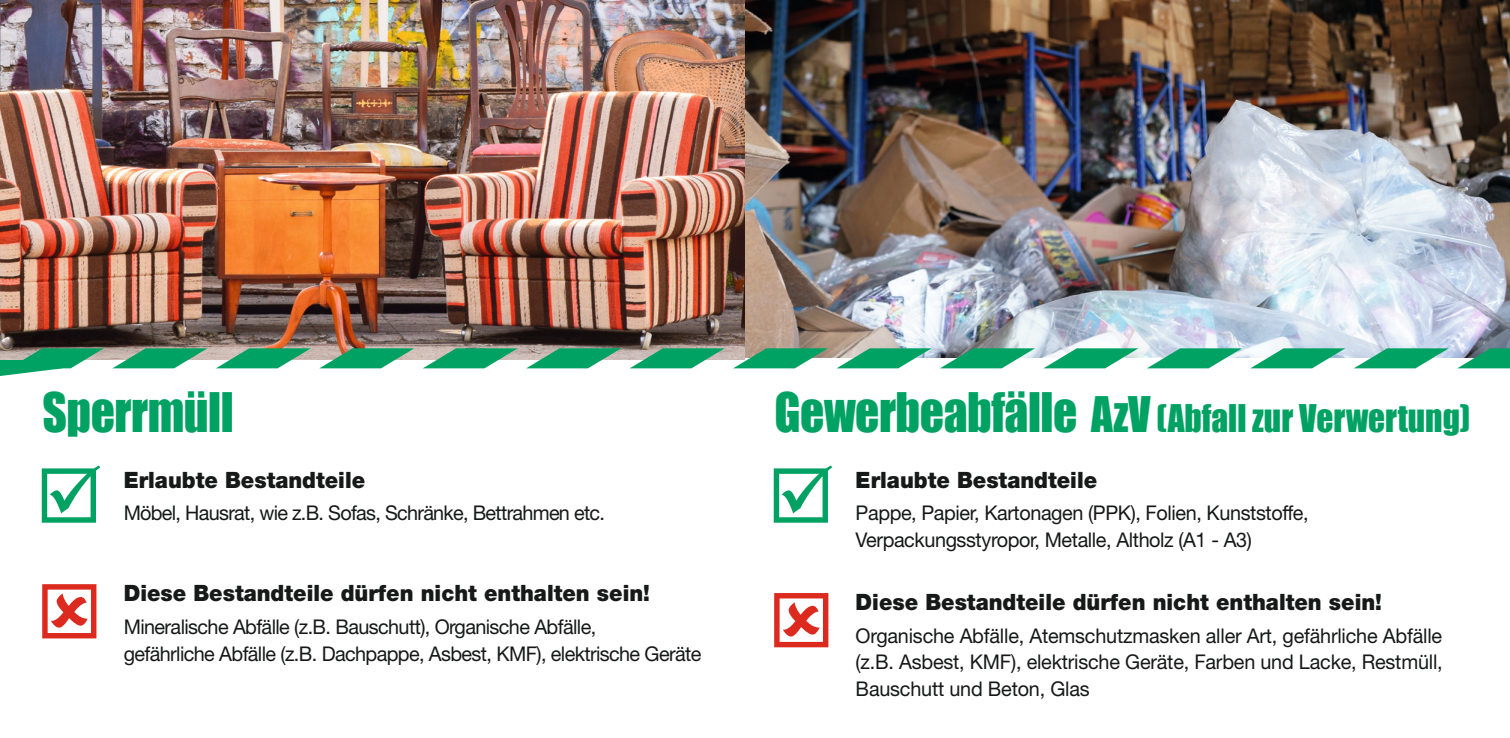
<style>
.page{position:relative;width:1510px;height:738px;background:#fff}
.page>*{position:absolute;margin:0;border:0;box-sizing:border-box;transform-origin:0 0}
.t1{font:50px "Impact";letter-spacing:-.01em;color:#00a263;scale:.95 1}
.t2{font:35px "Impact";color:#00a263;scale:.95 1}
.t3{font:900 22.5px "Helvetica Neue LT Std";color:#171818;scale:.95 1}
.t4{font:20.25px/26.8px "Helvetica Neue LT Std";letter-spacing:-.03em;color:#171818}
.s1{color:#00a263}
.s2{font-size:50px}
.s3{font-size:45px}
</style>
<div class="page">
<img style="left:744px;top:0;width:765px;height:248px">
<img style="left:0;top:0;width:744px;height:248px">
<img style="left:0;top:248px;width:1509px;height:128px">
<h1 class="t1" style="left:43px;top:373px;width:203px">Sperrmüll</h1>
<p class="t3" style="left:124px;top:466px;width:256px">Erlaubte Bestandteile</p>
<p class="t4" style="left:35px;top:499px;width:571px"><span class="s1">☑</span> Möbel, Hausrat, wie z.B. Sofas, Schränke, Bettrahmen etc.</p>
<p class="t3" style="left:124px;top:579px;width:555px">Diese Bestandteile dürfen nicht enthalten sein!</p>
<p class="t4" style="left:124px;top:612px;width:579px">Mineralische Abfälle (z.B. Bauschutt), Organische Abfälle,<br>gefährliche Abfälle (z.B. Dachpappe, Asbest, KMF), elektrische Geräte</p>
<h2 class="t2" style="left:774px;top:391px;width:734px"><span class="s2">Gewerbeabfälle</span> <span class="s3">AzV</span> (Abfall zur Verwertung)</h2>
<p class="t3" style="left:855px;top:466px;width:256px">Erlaubte Bestandteile</p>
<p class="t4" style="left:855px;top:499px;width:454px">Pappe, Papier, Kartonagen (PPK), Folien, Kunststoffe,</p>
<p class="t4" style="left:767px;top:525px;width:486px"><sup>☑</sup> Verpackungsstyropor, Metalle, Altholz (A1 - A3)</p>
<p class="t3" style="left:855px;top:588px;width:555px">Diese Bestandteile dürfen nicht enthalten sein!</p>
<p class="t4" style="left:855px;top:621px;width:588px;text-align:justify">Organische Abfälle, Atemschutzmasken aller Art, gefährliche Abfälle (z.B. Asbest, KMF), elektrische Geräte, Farben und Lacke, Restmüll, Bauschutt und Beton, Glas</p>
</div>
